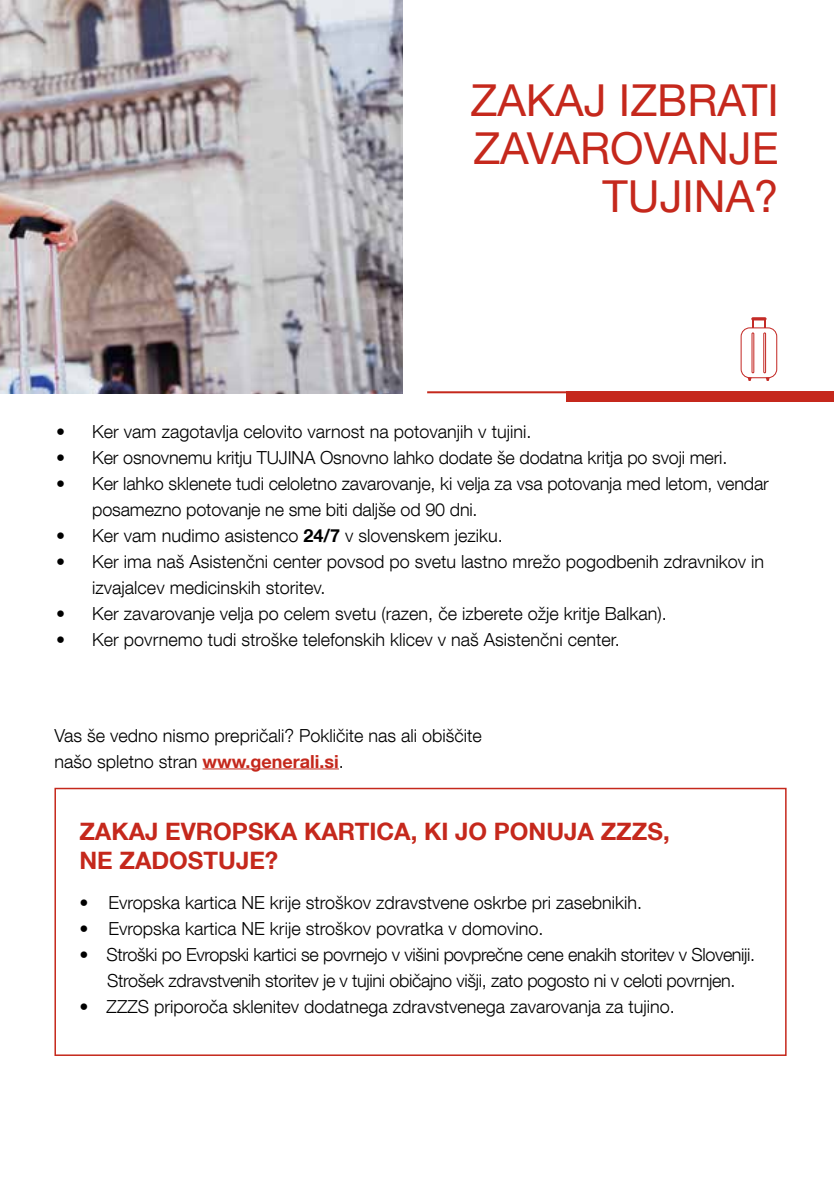
<style>
.page{position:relative;width:834px;height:1191px;background:#fff}
.page>*{position:absolute;margin:0;border:0;box-sizing:border-box;transform-origin:0 0}
.t1{font:44px/48px "Helvetica Neue LT Com";color:#c5281c;text-align:right}
.t2{font:700 24px/28.8px "Helvetica Neue LT Com";color:#c5281c}
.t3{font:300 18px/26px "Helvetica Neue LT Com";color:#000}
.t4{font:300 18px/26px "Helvetica Neue LT Com";letter-spacing:-.02em;color:#000;text-align:center}
.s1{font-weight:700}
.s2{font-weight:700;color:#c5281c}
</style>
<div class="page">
<div style="left:54px;top:787px;width:732px;height:269px;border:2px solid #c5281c"></div>
<img style="left:0;top:0;width:403px;height:393px">
<div style="left:567px;top:391px;width:266px;height:10px;background:#c5281c"></div>
<hr style="left:427px;top:391px;width:406px;height:2px;background:#c5281c">
<hr style="left:202px;top:768px;width:137px;height:1px;background:#c5281c">
<div style="left:740px;top:327px;width:37px;height:51px;border:1px solid #c42b27;border-radius:9px"></div>
<hr style="left:751px;top:317px;width:15px;height:3px;background:#c42b27;border-radius:2px">
<div style="left:751px;top:332px;width:3px;height:41px;border:1px solid #c42b27"></div>
<div style="left:763px;top:332px;width:3px;height:41px;border:1px solid #c42b27"></div>
<h1 class="t1" style="left:470px;top:75px;width:309px">ZAKAJ IZBRATI<br>ZAVAROVANJE<br>TUJINA?</h1>
<p class="t3" style="left:56px;top:418px;width:476px">• Ker vam zagotavlja celovito varnost na potovanjih v tujini.</p>
<p class="t3" style="left:56px;top:444px;width:672px">• Ker osnovnemu kritju TUJINA Osnovno lahko dodate še dodatna kritja po svoji meri.</p>
<p class="t3" style="left:92px;top:470px;width:678px;text-indent:-36px">• Ker lahko sklenete tudi celoletno zavarovanje, ki velja za vsa potovanja med letom, vendar posamezno potovanje ne sme biti daljše od 90 dni.</p>
<p class="t3" style="left:56px;top:522px;width:448px">• Ker vam nudimo asistenco <span class="s1">24/7</span> v slovenskem jeziku.</p>
<p class="t3" style="left:92px;top:548px;width:673px;text-indent:-36px">• Ker ima naš Asistenčni center povsod po svetu lastno mrežo pogodbenih zdravnikov in izvajalcev medicinskih storitev.</p>
<p class="t3" style="left:56px;top:600px;width:612px">• Ker zavarovanje velja po celem svetu (razen, če izberete ožje kritje Balkan).</p>
<p class="t3" style="left:56px;top:626px;width:565px">• Ker povrnemo tudi stroške telefonskih klicev v naš Asistenčni center.</p>
<p class="t3" style="left:54px;top:722px;width:429px">Vas še vedno nismo prepričali? Pokličite nas ali obiščite našo spletno stran <span class="s2">www.generali.si</span>.</p>
<h2 class="t2" style="left:79px;top:816px;width:591px">ZAKAJ EVROPSKA KARTICA, KI JO PONUJA ZZZS,<br>NE ZADOSTUJE?</h2>
<p class="t3" style="left:79px;top:889px;width:564px">• Evropska kartica NE krije stroškov zdravstvene oskrbe pri zasebnikih.</p>
<p class="t3" style="left:79px;top:915px;width:465px">• Evropska kartica NE krije stroškov povratka v domovino.</p>
<p class="t4" style="left:79px;top:941px;width:677px">• Stroški po Evropski kartici se povrnejo v višini povprečne cene enakih storitev v Sloveniji.<br>Strošek zdravstvenih storitev je v tujini običajno višji, zato pogosto ni v celoti povrnjen.</p>
<p class="t3" style="left:79px;top:993px;width:597px">• ZZZS priporoča sklenitev dodatnega zdravstvenega zavarovanja za tujino.</p>
</div>
